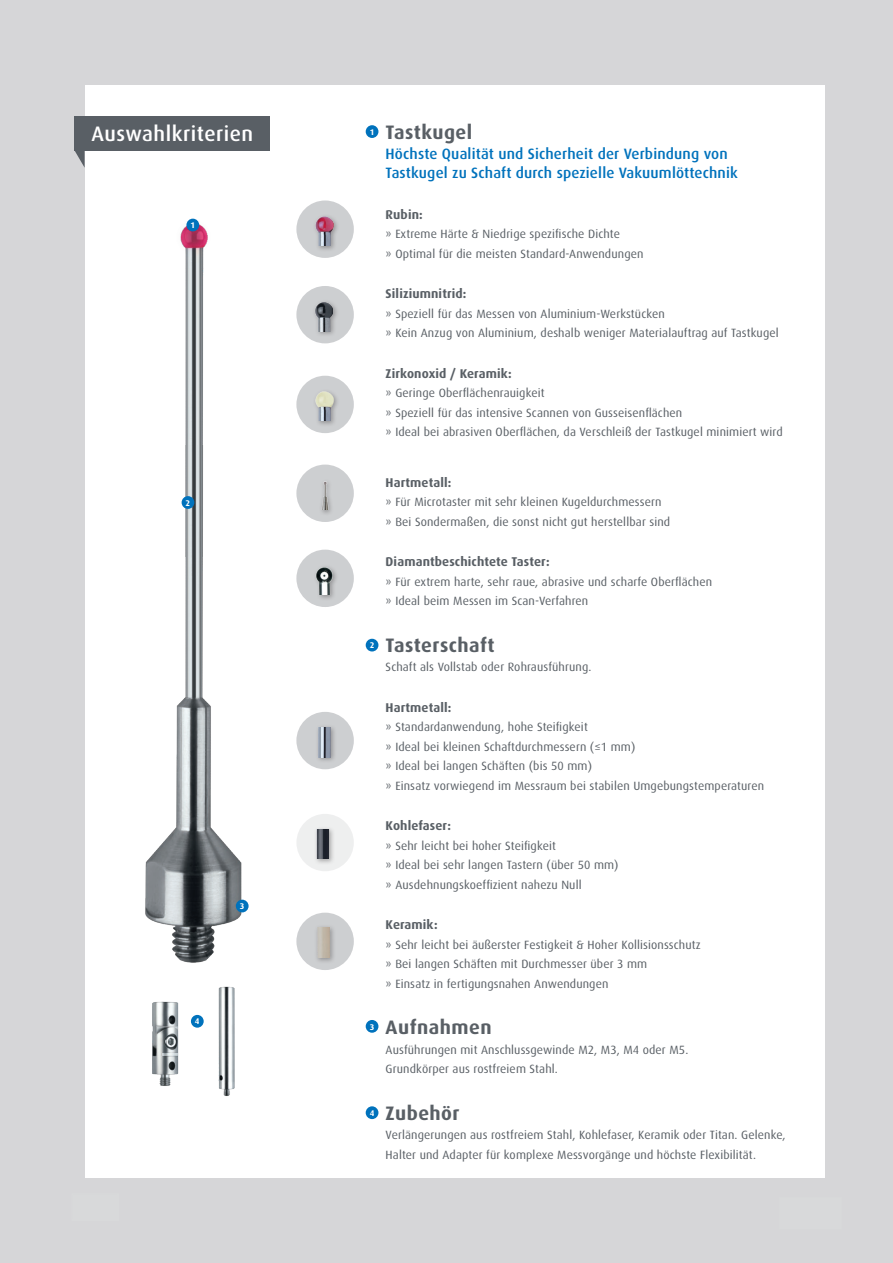
<style>
.page{position:relative;width:893px;height:1263px;background:#d6d6d8}
.page>*{position:absolute;margin:0;border:0;box-sizing:border-box;transform-origin:0 0}
.t1{font:500 21px "Dax Pro";letter-spacing:.025em;color:#fff}
.t2{font:700 19.5px "Dax Pro";letter-spacing:.025em;color:#595f65}
.t3{font:500 15px/19.5px "Dax Pro";letter-spacing:.01em;color:#0072bc}
.t4{font:700 12.75px "Dax Pro";letter-spacing:.01em;color:#595f65}
.t5{font:12px/19.5px "Dax Pro";letter-spacing:.01em;color:#595f65}
.t6{font:700 8.25px "Dax Pro";color:#fff}
</style>
<div class="page">
<div style="left:85px;top:85px;width:739px;height:1093px;background:#fff"></div>
<img style="left:218px;top:986px;width:17px;height:110px">
<img style="left:152px;top:1001px;width:27px;height:85px">
<img style="left:180px;top:218px;width:28px;height:227px">
<img style="left:145px;top:445px;width:104px;height:518px">
<div style="left:296px;top:550px;width:58px;height:57px;background:#cdcfd1;border-radius:50%"></div>
<div style="left:314px;top:564px;width:24px;height:37px;background:#231f20;opacity:.35"></div>
<img style="left:314px;top:565px;width:21px;height:30px">
<div style="left:296px;top:465px;width:58px;height:57px;background:#cdcfd1;border-radius:50%"></div>
<div style="left:318px;top:479px;width:16px;height:37px;background:#231f20;opacity:.35"></div>
<img style="left:318px;top:480px;width:16px;height:30px">
<div style="left:296px;top:200px;width:58px;height:58px;background:#cdcfd1;border-radius:50%"></div>
<div style="left:313px;top:213px;width:27px;height:39px;background:#231f20;opacity:.35"></div>
<img style="left:314px;top:216px;width:21px;height:30px">
<div style="left:296px;top:286px;width:58px;height:57px;background:#cdcfd1;border-radius:50%"></div>
<div style="left:313px;top:300px;width:26px;height:37px;background:#231f20;opacity:.35"></div>
<img style="left:314px;top:301px;width:21px;height:30px">
<div style="left:296px;top:376px;width:58px;height:57px;background:#cdcfd1;border-radius:50%"></div>
<div style="left:313px;top:389px;width:27px;height:38px;background:#231f20;opacity:.35"></div>
<img style="left:314px;top:391px;width:21px;height:30px">
<div style="left:296px;top:712px;width:58px;height:57px;background:#cdcfd1;border-radius:50%"></div>
<div style="left:315px;top:724px;width:22px;height:39px;background:#231f20;opacity:.35"></div>
<img style="left:315px;top:727px;width:20px;height:30px">
<div style="left:296px;top:814px;width:58px;height:57px;background:#eeefef;border-radius:50%"></div>
<div style="left:314px;top:826px;width:21px;height:39px;background:#231f20;opacity:.35"></div>
<img style="left:314px;top:829px;width:21px;height:30px">
<div style="left:296px;top:913px;width:58px;height:57px;background:#cdcfd1;border-radius:50%"></div>
<div style="left:314px;top:924px;width:22px;height:40px;background:#231f20;opacity:.35"></div>
<img style="left:314px;top:928px;width:21px;height:30px">
<div style="left:186px;top:219px;width:13px;height:12px;background:#0072bc;border-radius:50%"></div>
<div style="left:182px;top:496px;width:12px;height:13px;background:#0072bc;border-radius:50%"></div>
<div style="left:366px;top:125px;width:12px;height:13px;background:#0072bc;border-radius:50%"></div>
<div style="left:366px;top:639px;width:12px;height:12px;background:#0072bc;border-radius:50%"></div>
<div style="left:366px;top:1020px;width:12px;height:13px;background:#0072bc;border-radius:50%"></div>
<div style="left:366px;top:1106px;width:12px;height:13px;background:#0072bc;border-radius:50%"></div>
<div style="left:191px;top:1015px;width:13px;height:13px;background:#0072bc;border-radius:50%"></div>
<div style="left:236px;top:900px;width:13px;height:12px;background:#0072bc;border-radius:50%"></div>
<div style="left:74px;top:116px;width:196px;height:34px;background:#595f65"></div>
<svg style="left:74px;top:150px;width:11px;height:18px"></svg>
<h1 class="t1" style="left:91px;top:121px;width:163px">Auswahlkriterien</h1>
<p class="t6" style="left:190px;top:220px;width:6px">1</p>
<p class="t6" style="left:186px;top:497px;width:6px">2</p>
<p class="t6" style="left:240px;top:901px;width:6px">3</p>
<p class="t6" style="left:195px;top:1016px;width:6px">4</p>
<p class="t6" style="left:370px;top:127px;width:6px">1</p>
<p class="t6" style="left:370px;top:640px;width:6px">2</p>
<p class="t6" style="left:370px;top:1021px;width:6px">3</p>
<p class="t6" style="left:370px;top:1108px;width:6px">4</p>
<h2 class="t2" style="left:386px;top:120px;width:88px">Tastkugel</h2>
<p class="t3" style="left:386px;top:143px;width:354px">Höchste Qualität und Sicherheit der Verbindung von<br>Tastkugel zu Schaft durch spezielle Vakuumlöttechnik</p>
<p class="t4" style="left:386px;top:206px;width:39px">Rubin:</p>
<p class="t5" style="left:386px;top:224px;width:259px">» Extreme Härte &amp; Niedrige spezifische Dichte<br>» Optimal für die meisten Standard-Anwendungen</p>
<p class="t4" style="left:386px;top:285px;width:82px">Siliziumnitrid:</p>
<p class="t5" style="left:386px;top:303px;width:395px">» Speziell für das Messen von Aluminium-Werkstücken<br>» Kein Anzug von Aluminium, deshalb weniger Materialauftrag auf Tastkugel</p>
<p class="t4" style="left:386px;top:365px;width:128px">Zirkonoxid / Keramik:</p>
<p class="t5" style="left:386px;top:383px;width:398px">» Geringe Oberflächenrauigkeit<br>» Speziell für das intensive Scannen von Gusseisenflächen<br>» Ideal bei abrasiven Oberflächen, da Verschleiß der Tastkugel minimiert wird</p>
<p class="t4" style="left:386px;top:474px;width:67px">Hartmetall:</p>
<p class="t5" style="left:386px;top:492px;width:286px">» Für Microtaster mit sehr kleinen Kugeldurchmessern » Bei Sondermaßen, die sonst nicht gut herstellbar sind</p>
<p class="t4" style="left:386px;top:553px;width:166px">Diamantbeschichtete Taster:</p>
<p class="t5" style="left:386px;top:571px;width:328px">» Für extrem harte, sehr raue, abrasive und scharfe Oberflächen » Ideal beim Messen im Scan-Verfahren</p>
<h2 class="t2" style="left:386px;top:632px;width:110px">Tasterschaft</h2>
<p class="t5" style="left:386px;top:657px;width:207px">Schaft als Vollstab oder Rohrausführung.</p>
<p class="t4" style="left:386px;top:699px;width:67px">Hartmetall:</p>
<p class="t5" style="left:386px;top:717px;width:380px">» Standardanwendung, hohe Steifigkeit<br>» Ideal bei kleinen Schaftdurchmessern (≤1 mm)<br>» Ideal bei langen Schäften (bis 50 mm)<br>» Einsatz vorwiegend im Messraum bei stabilen Umgebungstemperaturen</p>
<p class="t4" style="left:386px;top:817px;width:67px">Kohlefaser:</p>
<p class="t5" style="left:386px;top:835px;width:235px">» Sehr leicht bei hoher Steifigkeit<br>» Ideal bei sehr langen Tastern (über 50 mm) » Ausdehnungskoeffizient nahezu Null</p>
<p class="t4" style="left:386px;top:916px;width:54px">Keramik:</p>
<p class="t5" style="left:386px;top:934px;width:317px">» Sehr leicht bei äußerster Festigkeit &amp; Hoher Kollisionsschutz » Bei langen Schäften mit Durchmesser über 3 mm<br>» Einsatz in fertigungsnahen Anwendungen</p>
<h2 class="t2" style="left:386px;top:1015px;width:107px">Aufnahmen</h2>
<p class="t5" style="left:386px;top:1039px;width:304px">Ausführungen mit Anschlussgewinde M2, M3, M4 oder M5.<br>Grundkörper aus rostfreiem Stahl.</p>
<h2 class="t2" style="left:386px;top:1100px;width:75px">Zubehör</h2>
<p class="t5" style="left:386px;top:1125px;width:402px">Verlängerungen aus rostfreiem Stahl, Kohlefaser, Keramik oder Titan. Gelenke,<br>Halter und Adapter für komplexe Messvorgänge und höchste Flexibilität.</p>
</div>
